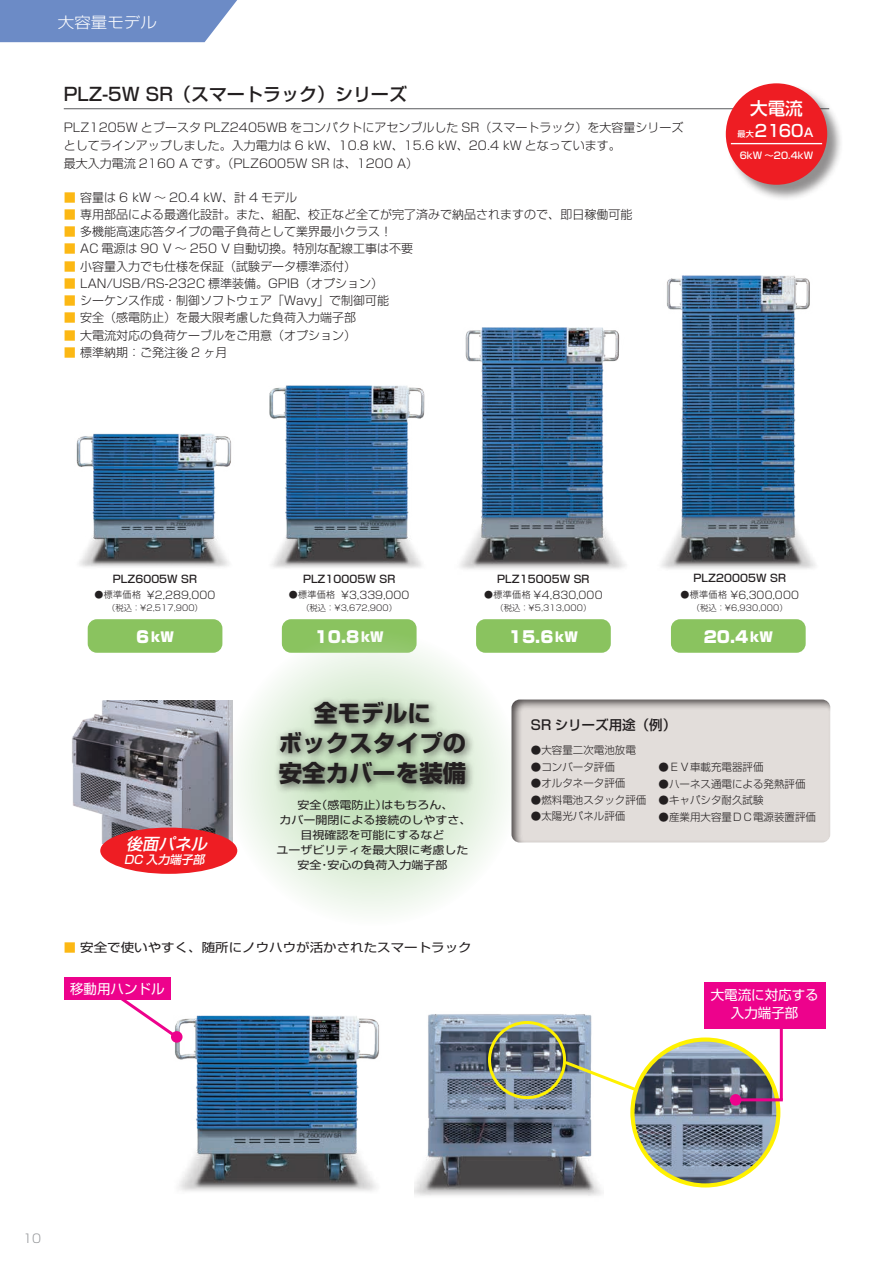
<style>
.page{position:relative;width:893px;height:1263px;background:#fff}
.page>*{position:absolute;margin:0;border:0;box-sizing:border-box;transform-origin:0 0}
.t1{font:700 23.4px/30px "Shin Go";color:#231f20;text-align:center}
.t2{font:500 18px "Shin Go";color:#231f20}
.t3{font:500 17.55px "Shin Go";color:#fff}
.t4{font:500 16.5px "Shin Go";color:#fff}
.t5{font:900 16.2px "Shin Go";color:#fff}
.t6{font:italic 500 16.2px "Shin Go";color:#fff}
.t7{font:300 15px "Shin Go";color:#fff;scale:1.1 1}
.t8{font:13.5px/18px "Shin Go";color:#fff;text-align:center}
.t9{font:500 13.5px "Shin Go";color:#231f20}
.t10{font:900 13.5px "Shin Go";color:#fff}
.t11{font:12.15px "Shin Go";color:#231f20;scale:1.11 1}
.t12{font:300 12px/18px "Shin Go";color:#231f20}
.t13{font:300 12px "Shin Go";color:#939598}
.t14{font:italic 500 11.7px "Shin Go";color:#fff}
.t15{font:10.8px/15px "Shin Go";color:#231f20;text-align:center;scale:1.11 1}
.t16{font:300 10.5px "Shin Go";color:#231f20}
.t17{font:500 10.5px "Shin Go";color:#231f20}
.t18{font:500 9.45px "Shin Go";color:#fff}
.t19{font:300 8.25px "Shin Go";color:#231f20}
.s1{color:#fcb814}
.s2{font-size:8.1px}
.s3{font-size:12px}
.s4{font-size:9px}
.s5{font-size:16.2px}
.s6{font-size:13.5px}
.s7{font-weight:300;font-size:12px;color:#fcb814}
</style>
<div class="page">
<img style="left:174px;top:1015px;width:205px;height:176px">
<hr style="left:64px;top:108px;width:765px;height:1px;background:#6c6d70">
<img style="left:661px;top:275px;width:155px;height:294px">
<img style="left:269px;top:385px;width:156px;height:183px">
<img style="left:460px;top:327px;width:166px;height:243px">
<img style="left:76px;top:433px;width:155px;height:134px">
<div style="left:0;top:0;width:237px;height:42px;background:#6c8bc6"></div>
<div style="left:88px;top:619px;width:134px;height:34px;background:#8ac35f;border-radius:9px"></div>
<div style="left:282px;top:619px;width:135px;height:34px;background:#8ac35f;border-radius:9px"></div>
<div style="left:476px;top:619px;width:135px;height:34px;background:#8ac35f;border-radius:9px"></div>
<div style="left:671px;top:619px;width:135px;height:34px;background:#8ac35f;border-radius:9px"></div>
<div style="left:726px;top:84px;width:118px;height:117px;background:#231f20;opacity:.5"></div>
<div style="left:726px;top:83px;width:101px;height:102px;background:#ee1d23;border-radius:50%"></div>
<hr style="left:731px;top:143px;width:91px;height:1px;background:#fff">
<img style="left:414px;top:1014px;width:188px;height:182px">
<div style="left:64px;top:977px;width:107px;height:23px;background:#ed028c"></div>
<svg style="left:171px;top:1031px;width:12px;height:12px"></svg>
<svg style="left:121px;top:1000px;width:58px;height:40px"></svg>
<div style="left:704px;top:982px;width:122px;height:46px;background:#ed028c"></div>
<div style="left:488px;top:1021px;width:78px;height:78px;border:3px solid #fff101;border-radius:50%"></div>
<img style="left:632px;top:1039px;width:146px;height:146px;border-radius:73px">
<div style="left:630px;top:1037px;width:150px;height:150px;border:4px solid #fff101;border-radius:50%"></div>
<svg style="left:562px;top:1059px;width:77px;height:34px"></svg>
<div style="left:730px;top:1094px;width:11px;height:12px;background:#ed028c;border-radius:50%"></div>
<hr style="left:780px;top:1023px;width:3px;height:77px;background:#ed028c">
<hr style="left:738px;top:1098px;width:45px;height:3px;background:#ed028c">
<svg style="left:225px;top:630px;width:295px;height:296px"></svg>
<div style="left:274px;top:696px;width:201px;height:98px;background:#231f20;opacity:.75"></div>
<img style="left:72px;top:700px;width:161px;height:144px">
<div style="left:511px;top:697px;width:322px;height:147px;background:#231f20;opacity:.75"></div>
<div style="left:100px;top:827px;width:137px;height:47px;background:#ee1d23;border-radius:50%"></div>
<p class="t7" style="left:58px;top:13px;width:91px">大容量モデル</p>
<h2 class="t2" style="left:64px;top:82px;width:345px">PLZ-5W SR（スマートラック）シリーズ</h2>
<p class="t12" style="left:64px;top:118px;width:621px">PLZ1205W とブースタ PLZ2405WB をコンパクトにアセンブルした SR（スマートラック）を大容量シリーズとしてラインアップしました。入力電力は 6 kW、10.8 kW、15.6 kW、20.4 kW となっています。<br>最大入力電流 2160 A です。（PLZ6005W SR は、1200 A）</p>
<p class="t12" style="left:64px;top:188px;width:235px"><span class="s1">■</span> 容量は 6 kW 〜 20.4 kW、計 4 モデル</p>
<p class="t12" style="left:64px;top:205px;width:570px"><span class="s1">■</span> 専用部品による最適化設計。また、組配、校正など全てが完了済みで納品されますので、即日稼働可能</p>
<p class="t12" style="left:64px;top:222px;width:330px"><span class="s1">■</span> 多機能高速応答タイプの電子負荷として業界最小クラス！</p>
<p class="t12" style="left:64px;top:239px;width:351px"><span class="s1">■</span> AC 電源は 90 V 〜 250 V 自動切換。特別な配線工事は不要</p>
<p class="t12" style="left:64px;top:257px;width:294px"><span class="s1">■</span> 小容量入力でも仕様を保証（試験データ標準添付）</p>
<p class="t12" style="left:64px;top:274px;width:321px"><span class="s1">■</span> LAN/USB/RS-232C 標準装備。GPIB（オプション）</p>
<p class="t12" style="left:64px;top:291px;width:327px"><span class="s1">■</span> シーケンス作成・制御ソフトウェア「Wavy」で制御可能</p>
<p class="t12" style="left:64px;top:308px;width:294px"><span class="s1">■</span> 安全（感電防止）を最大限考慮した負荷入力端子部</p>
<p class="t12" style="left:64px;top:326px;width:294px"><span class="s1">■</span> 大電流対応の負荷ケーブルをご用意（オプション）</p>
<p class="t12" style="left:64px;top:343px;width:165px"><span class="s1">■</span> 標準納期：ご発注後 2 ヶ月</p>
<h3 class="t3" style="left:750px;top:97px;width:54px">大電流</h3>
<h3 class="t4" style="left:738px;top:120px;width:77px"><span class="s2">最大</span>2160<span class="s3">A</span></h3>
<p class="t18" style="left:740px;top:149px;width:75px">6kW 〜20.4kW</p>
<p class="t17" style="left:113px;top:572px;width:86px">PLZ6005W SR</p>
<p class="t17" style="left:303px;top:572px;width:94px">PLZ10005W SR</p>
<p class="t17" style="left:497px;top:572px;width:94px">PLZ15005W SR</p>
<p class="t17" style="left:694px;top:571px;width:94px">PLZ20005W SR</p>
<p class="t16" style="left:95px;top:588px;width:122px"><span class="s4">●標準価格</span> ¥2,289,000</p>
<p class="t16" style="left:289px;top:588px;width:122px"><span class="s4">●標準価格</span> ¥3,339,000</p>
<p class="t16" style="left:484px;top:588px;width:120px"><span class="s4">●標準価格</span> ¥4,830,000</p>
<p class="t16" style="left:681px;top:588px;width:120px"><span class="s4">●標準価格</span> ¥6,300,000</p>
<p class="t19" style="left:107px;top:602px;width:97px">（税込：¥2,517,900）</p>
<p class="t19" style="left:301px;top:602px;width:97px">（税込：¥3,672,900）</p>
<p class="t19" style="left:496px;top:602px;width:97px">（税込：¥5,313,000）</p>
<p class="t19" style="left:692px;top:602px;width:97px">（税込：¥6,930,000）</p>
<p class="t10" style="left:136px;top:628px;width:39px"><span class="s5">6</span>kW</p>
<h3 class="t5" style="left:315px;top:625px;width:71px">10.8<span class="s6">kW</span></h3>
<h3 class="t5" style="left:509px;top:625px;width:71px">15.6<span class="s6">kW</span></h3>
<h3 class="t5" style="left:704px;top:625px;width:71px">20.4<span class="s6">kW</span></h3>
<h3 class="t6" style="left:126px;top:834px;width:86px">後面パネル</h3>
<p class="t14" style="left:124px;top:852px;width:84px">DC 入力端子部</p>
<h1 class="t1" style="left:279px;top:697px;width:189px">全モデルに<br>ボックスタイプの安全カバーを装備</h1>
<p class="t15" style="left:276px;top:797px;width:177px">安全（感電防止）はもちろん、<br>カバー開閉による接続のしやすさ、目視確認を可能にするなど<br>ユーザビリティを最大限に考慮した安全・安心の負荷入力端子部</p>
<p class="t11" style="left:64px;top:939px;width:369px"><span class="s7">■</span> 安全で使いやすく、随所にノウハウが活かされたスマートラック</p>
<p class="t8" style="left:70px;top:979px;width:96px">移動用ハンドル</p>
<p class="t9" style="left:531px;top:716px;width:147px">SR シリーズ用途（例）</p>
<p class="t16" style="left:531px;top:744px;width:106px">●大容量二次電池放電</p>
<p class="t16" style="left:531px;top:760px;width:85px">●コンバータ評価</p>
<p class="t16" style="left:531px;top:777px;width:96px">●オルタネータ評価</p>
<p class="t16" style="left:531px;top:793px;width:117px">●燃料電池スタック評価</p>
<p class="t16" style="left:531px;top:810px;width:96px">●太陽光パネル評価</p>
<p class="t16" style="left:659px;top:761px;width:106px">●ＥＶ車載充電器評価</p>
<p class="t16" style="left:659px;top:777px;width:148px">●ハーネス通電による発熱評価</p>
<p class="t16" style="left:659px;top:794px;width:106px">●キャパシタ耐久試験</p>
<p class="t16" style="left:659px;top:810px;width:159px">●産業用大容量ＤＣ電源装置評価</p>
<p class="t8" style="left:711px;top:985px;width:109px">大電流に対応する入力端子部</p>
<p class="t13" style="left:23px;top:1231px;width:20px">10</p>
</div>
